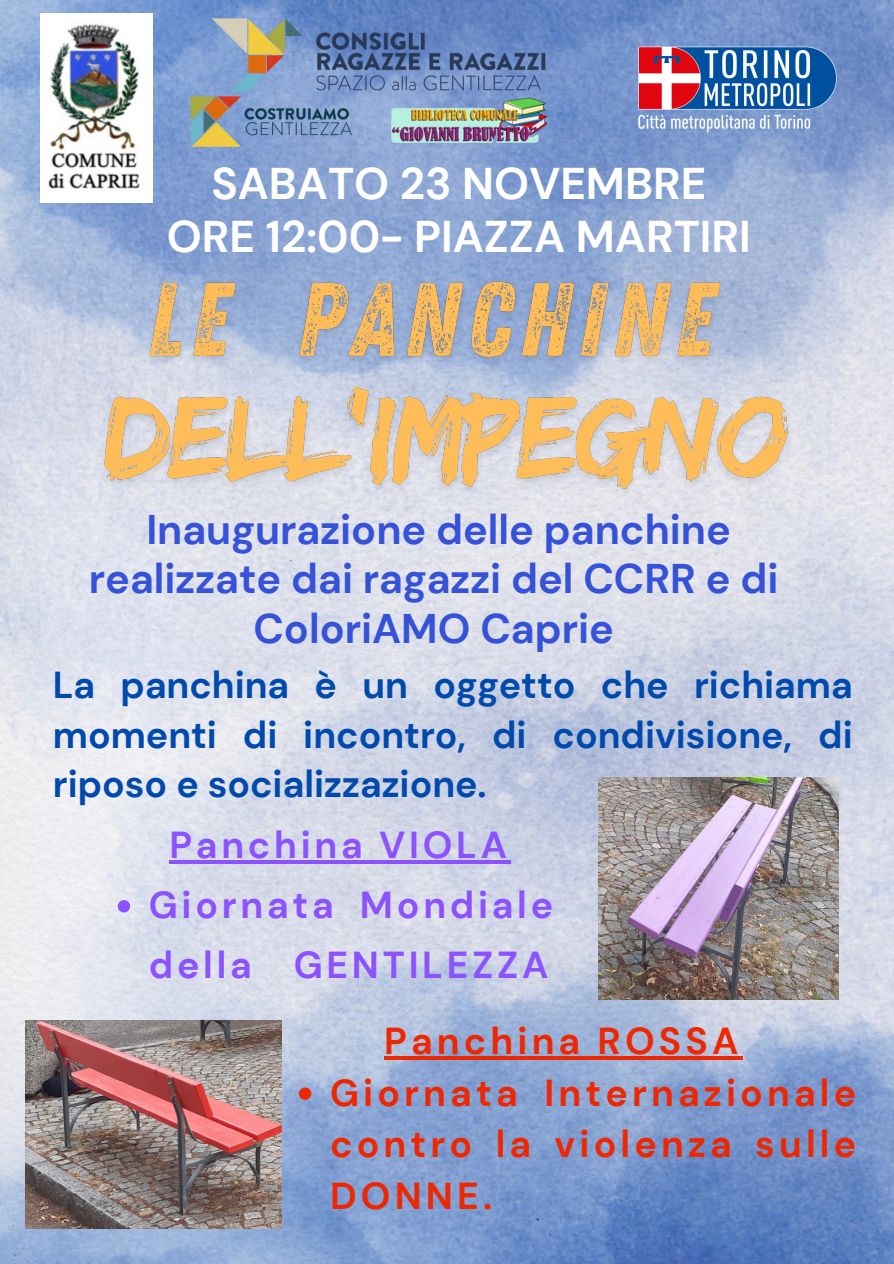
<style>
.page{position:relative;width:894px;height:1264px;background:#fff}
.page>*{position:absolute;margin:0;border:0;box-sizing:border-box;transform-origin:0 0}
.t1{font:700 44.4px/52.8px "DM Sans";color:#fff;text-align:center}
.t2{font:700 41.4px/49.5px "DM Sans";color:#3552d8;text-align:center}
.t3{font:700 37.5px/49.5px "DM Sans";color:#004aad;text-align:justify}
.t4{font:700 37.5px/51.8px "DM Sans";letter-spacing:.11em;color:#ee2703;text-align:justify}
.t5{font:700 37.5px/59.7px "DM Sans";letter-spacing:.1em;color:#8c52ff}
</style>
<div class="page">
<img style="left:0;top:0;width:893px;height:1263px">
<img style="left:40px;top:14px;width:113px;height:189px">
<img style="left:390px;top:98px;width:156px;height:47px">
<img style="left:189px;top:95px;width:170px;height:53px">
<img style="left:210px;top:17px;width:336px;height:76px">
<img style="left:598px;top:777px;width:240px;height:222px">
<svg style="left:384px;top:1055px;width:358px;height:4px"></svg>
<svg style="left:299px;top:1087px;width:12px;height:12px"></svg>
<hr style="left:169px;top:860px;width:341px;height:4px;background:#8c52ff">
<svg style="left:118px;top:900px;width:12px;height:12px"></svg>
<img style="left:26px;top:1020px;width:255px;height:208px">
<img style="left:617px;top:17px;width:240px;height:146px">
<img style="left:138px;top:260px;width:613px;height:106px">
<img style="left:91px;top:366px;width:709px;height:139px">
<p class="t1" style="left:167px;top:157px;width:585px">SABATO 23 NOVEMBRE<br>ORE 12:00- PIAZZA MARTIRI</p>
<p class="t2" style="left:89px;top:505px;width:690px">Inaugurazione delle panchine realizzate dai ragazzi del CCRR e di<br>ColoriAMO Caprie</p>
<h4 class="t3" style="left:53px;top:660px;width:801px">La panchina è un oggetto che richiama momenti di incontro, di condivisione, di riposo e socializzazione.</h4>
<p class="t5" style="left:169px;top:815px;width:339px">Panchina VIOLA</p>
<p class="t5" style="left:149px;top:875px;width:405px">Giornata Mondiale della GENTILEZZA</p>
<h5 class="t4" style="left:384px;top:1015px;width:356px">Panchina ROSSA</h5>
<h5 class="t4" style="left:330px;top:1066px;width:527px">Giornata Internazionale contro la violenza sulle DONNE.</h5>
</div>
